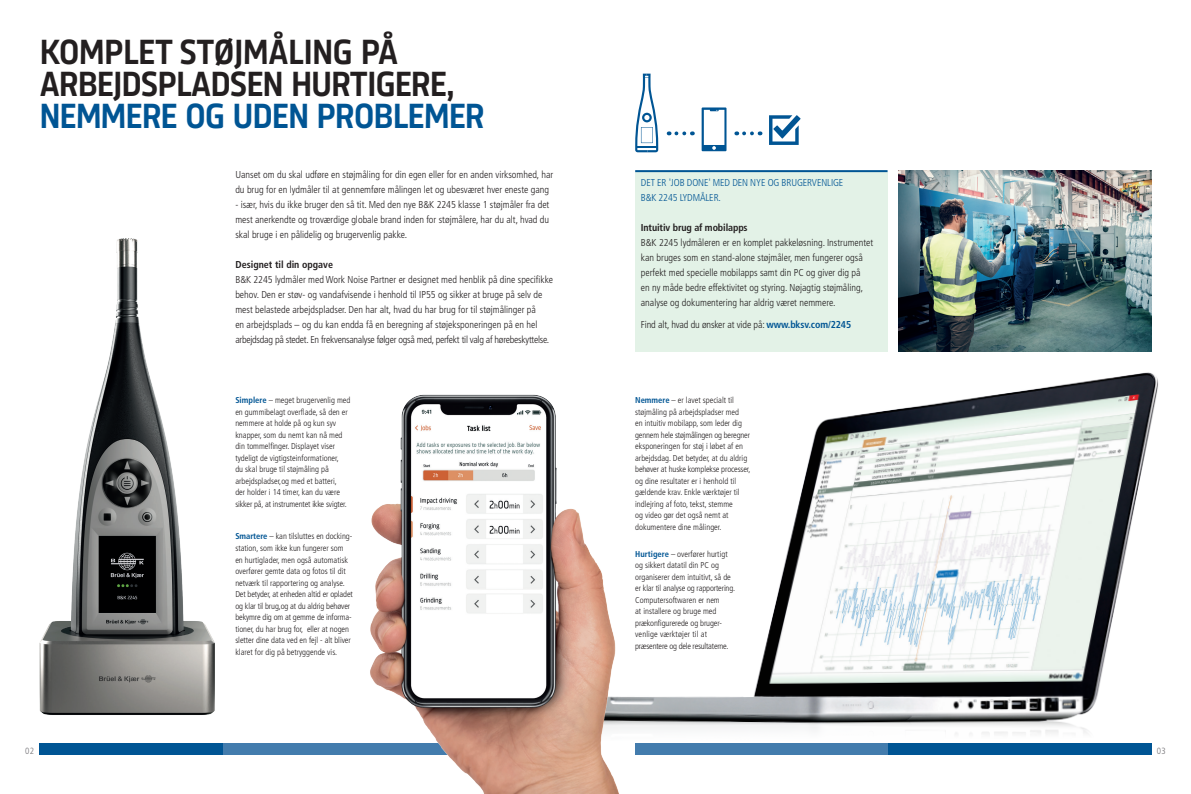
<style>
.page{position:relative;width:1191px;height:794px;background:#fff}
.page>*{position:absolute;margin:0;border:0;box-sizing:border-box;transform-origin:0 0}
.t1{font:500 36px/32px "Sinews Sans Pro";letter-spacing:-.015em;color:#231f20}
.t2{font:300 condensed 10px/15px "Frutiger LT Std";color:#231f20}
.t3{font:300 condensed 10px/15px "Frutiger LT Std";letter-spacing:-.01em;color:#005594}
.t4{font:700 condensed 10px "Frutiger LT Std";letter-spacing:-.01em;color:#231f20}
.t5{font:300 condensed 9px "Frutiger LT Std";color:#717074}
.t6{font:300 condensed 8.5px/11.5px "Frutiger LT Std";color:#231f20}
.s1{color:#005594}
.s2{font-weight:700;color:#005594}
</style>
<div class="page">
<img style="left:635px;top:332px;width:523px;height:423px">
<div style="left:40px;top:743px;width:516px;height:11px;background:#005594"></div>
<div style="left:635px;top:743px;width:516px;height:11px;background:#005594"></div>
<div style="left:635px;top:172px;width:252px;height:179px;background:#e3f2e7"></div>
<div style="left:224px;top:743px;width:332px;height:11px;background:#437cad"></div>
<div style="left:635px;top:743px;width:252px;height:11px;background:#437cad"></div>
<img style="left:899px;top:170px;width:252px;height:181px">
<hr style="left:635px;top:170px;width:252px;height:2px;background:#005594">
<svg style="left:769px;top:115px;width:31px;height:30px"></svg>
<svg style="left:701px;top:107px;width:25px;height:44px"></svg>
<svg style="left:635px;top:74px;width:23px;height:78px"></svg>
<svg style="left:676px;top:131px;width:17px;height:4px"></svg>
<svg style="left:744px;top:131px;width:16px;height:4px"></svg>
<img style="left:39px;top:238px;width:176px;height:477px">
<img style="left:318px;top:394px;width:332px;height:400px">
<p class="t1" style="left:40px;top:33px;width:446px">KOMPLET STØJMÅLING PÅ<br>ARBEJDSPLADSEN HURTIGERE,<br><span class="s1">NEMMERE OG UDEN PROBLEMER</span></p>
<p class="t2" style="left:235px;top:167px;width:319px">Uanset om du skal udføre en støjmåling for din egen eller for en anden virksomhed, har du brug for en lydmåler til at gennemføre målingen let og ubesværet hver eneste gang</p>
<p class="t2" style="left:235px;top:197px;width:315px;text-align:justify">- især, hvis du ikke bruger den så tit. Med den nye B&amp;K 2245 klasse 1 støjmåler fra det mest anerkendte og troværdige globale brand inden for støjmålere, har du alt, hvad du skal bruge i en pålidelig og brugervenlig pakke.</p>
<p class="t4" style="left:235px;top:258px;width:99px">Designet til din opgave</p>
<p class="t2" style="left:235px;top:272px;width:319px">B&amp;K 2245 lydmåler med Work Noise Partner er designet med henblik på dine specifikke behov. Den er støv- og vandafvisende i henhold til IP55 og sikker at bruge på selv de mest belastede arbejdspladser. Den har alt, hvad du har brug for til støjmålinger på<br>en arbejdsplads – og du kan endda få en beregning af støjeksponeringen på en hel arbejdsdag på stedet. En frekvensanalyse følger også med, perfekt til valg af hørebeskyttelse.</p>
<p class="t3" style="left:641px;top:175px;width:204px">DET ER 'JOB DONE' MED DEN NYE OG BRUGERVENLIGE<br>B&amp;K 2245 LYDMÅLER.</p>
<p class="t4" style="left:641px;top:222px;width:108px">Intuitiv brug af mobilapps</p>
<p class="t2" style="left:641px;top:235px;width:234px">B&amp;K 2245 lydmåleren er en komplet pakkeløsning. Instrumentet kan bruges som en stand-alone støjmåler, men fungerer også perfekt med specielle mobilapps samt din PC og giver dig på<br>en ny måde bedre effektivitet og styring. Nøjagtig støjmåling, analyse og dokumentering har aldrig været nemmere.</p>
<p class="t2" style="left:641px;top:317px;width:212px">Find alt, hvad du ønsker at vide på: <span class="s2">www.bksv.com/2245</span></p>
<p class="t6" style="left:235px;top:395px;width:117px"><span class="s2">Simplere</span> – meget brugervenlig med en gummibelagt overflade, så den er nemmere at holde på og kun syv knapper, som du nemt kan nå med din tommelfinger. Displayet viser tydeligt de vigtigsteinformationer,<br>du skal bruge til støjmåling på arbejdspladser,og med et batteri,<br>der holder i 14 timer, kan du være sikker på, at instrumentet ikke svigter.</p>
<p class="t6" style="left:635px;top:395px;width:117px"><span class="s2">Nemmere</span> – er lavet specialt til støjmåling på arbejdspladser med<br>en intuitiv mobilapp, som leder dig gennem hele støjmålingen og beregner eksponeringen for støj i løbet af en arbejdsdag. Det betyder, at du aldrig behøver at huske komplekse processer, og dine resultater er i henhold til gældende krav. Enkle værktøjer til indlejring af foto, tekst, stemme<br>og video gør det også nemt at dokumentere dine målinger.</p>
<p class="t6" style="left:235px;top:531px;width:119px"><span class="s2">Smartere</span> – kan tilsluttes en docking&shy;station, som ikke kun fungerer som en hurtiglader, men også automatisk overfører gemte data og fotos til dit netværk til rapportering og analyse.<br>Det betyder, at enheden altid er opladet og klar til brug,og at du aldrig behøver bekymre dig om at gemme de informa&shy;tioner, du har brug for, eller at nogen sletter dine data ved en fejl - alt bliver klaret for dig på betryggende vis.</p>
<p class="t6" style="left:635px;top:548px;width:102px"><span class="s2">Hurtigere</span> – overfører hurtigt og sikkert datatil din PC og organiserer dem intuitivt, så de er klar til analyse og rapportering.<br>Computersoftwaren er nem<br>at installere og bruge med prækonfigurerede og bruger&shy;venlige værktøjer til at præsentere og dele resultaterne.</p>
<p class="t5" style="left:25px;top:746px;width:10px">02</p>
<p class="t5" style="left:1157px;top:746px;width:10px">03</p>
</div>
